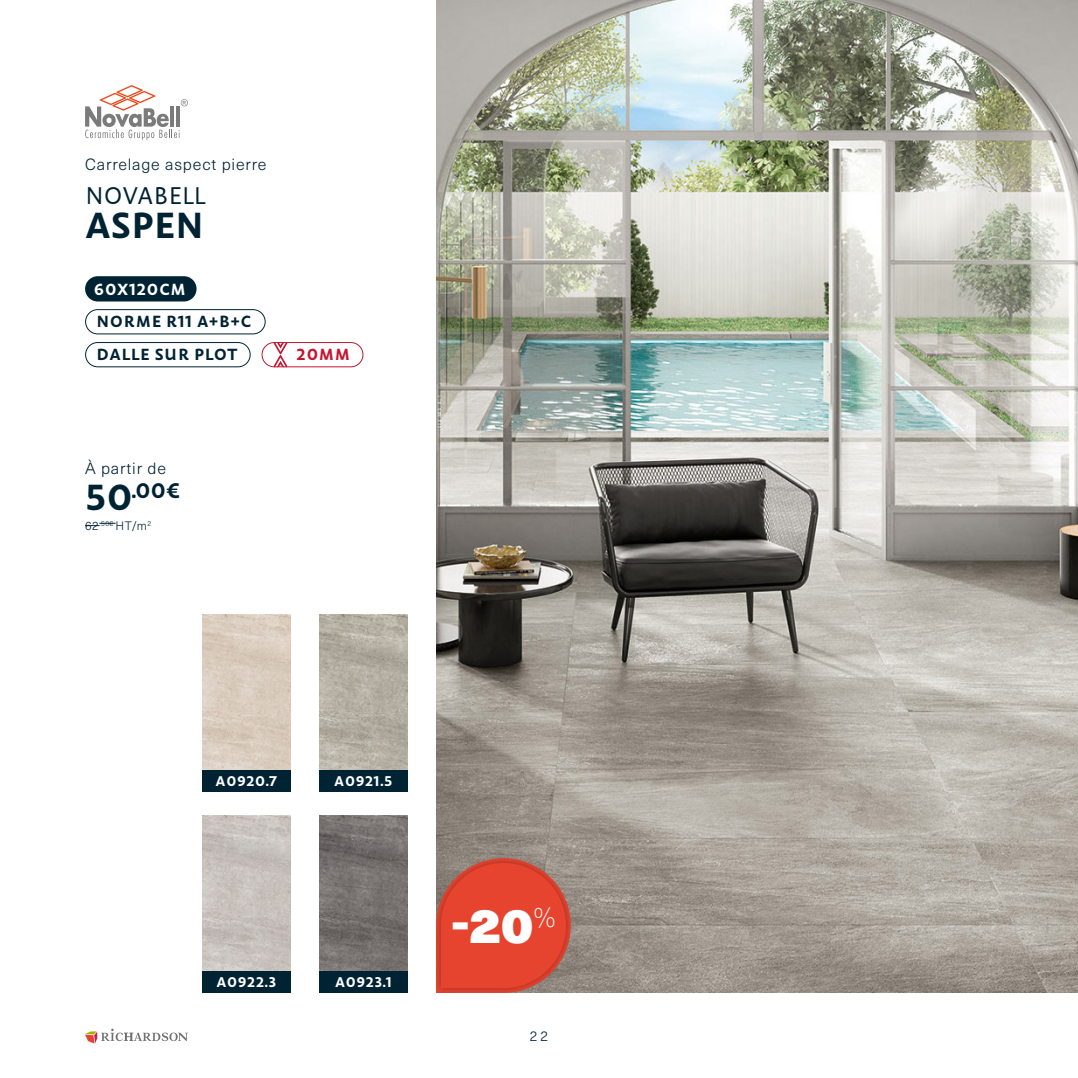
<style>
.page{position:relative;width:1078px;height:1078px;background:#fff}
.page>*{position:absolute;margin:0;border:0;box-sizing:border-box;transform-origin:0 0}
.t1{font:48px "Neue Haas Unica W1 G X Black";color:#fff}
.t2{font:700 36px "Carolineale";color:#002333}
.t3{font:24px "Carolineale";letter-spacing:-.025em;color:#002333}
.t4{font:700 21px "Carolineale";color:#002333}
.t5{font:300 16px "Neue Haas Unica W1 G";letter-spacing:.05em;color:#002333}
.t6{font:700 16px "Carolineale";letter-spacing:.045em;color:#002333}
.t7{font:700 16px "Carolineale";letter-spacing:.025em;color:#002333}
.t8{font:700 16px "Carolineale";letter-spacing:.05em;color:#fff}
.t9{font:700 16px "Carolineale";color:#c61530}
.t10{font:700 14px "Carolineale";letter-spacing:.05em;color:#fff}
.t11{font:300 14px "Neue Haas Unica W1 G";color:#002333}
.t12{font:300 12px "Neue Haas Unica W1 G";color:#002333}
.s1{font-size:36px}
</style>
<div class="page">
<svg style="left:85px;top:1028px;width:103px;height:15px"></svg>
<img style="left:436px;top:0;width:641px;height:992px">
<div style="left:433px;top:856px;width:139px;height:138px;background:#000;opacity:.33"></div>
<svg style="left:436px;top:858px;width:134px;height:134px;background:#d64d3a"></svg>
<svg style="left:85px;top:85px;width:103px;height:55px"></svg>
<svg style="left:85px;top:523px;width:31px;height:3px"></svg>
<img style="left:202px;top:815px;width:89px;height:156px">
<img style="left:319px;top:815px;width:88px;height:156px">
<img style="left:202px;top:614px;width:89px;height:156px">
<img style="left:319px;top:614px;width:88px;height:156px">
<div style="left:85px;top:276px;width:111px;height:25px;background:#002333;border-radius:13px"></div>
<div style="left:85px;top:309px;width:180px;height:25px;border:1px solid #002333;border-radius:12px"></div>
<div style="left:85px;top:342px;width:165px;height:25px;border:1px solid #002333;border-radius:12px"></div>
<div style="left:261px;top:342px;width:102px;height:25px;border:1px solid #c61530;border-radius:12px"></div>
<svg style="left:273px;top:342px;width:14px;height:25px"></svg>
<div style="left:202px;top:770px;width:89px;height:21px;background:#002333"></div>
<div style="left:202px;top:971px;width:89px;height:21px;background:#002333"></div>
<div style="left:319px;top:770px;width:88px;height:21px;background:#002333"></div>
<div style="left:319px;top:971px;width:88px;height:21px;background:#002333"></div>
<p class="t5" style="left:85px;top:153px;width:183px">Carrelage aspect pierre</p>
<p class="t3" style="left:85px;top:177px;width:122px">NOVABELL</p>
<p class="t2" style="left:85px;top:197px;width:120px">ASPEN</p>
<p class="t8" style="left:94px;top:277px;width:94px">60X120CM</p>
<p class="t6" style="left:96px;top:309px;width:156px">NORME R11 A+B+C</p>
<p class="t7" style="left:96px;top:341px;width:142px">DALLE SUR PLOT</p>
<p class="t9" style="left:296px;top:341px;width:55px">20MM</p>
<p class="t5" style="left:85px;top:456px;width:82px">À partir de</p>
<p class="t4" style="left:85px;top:474px;width:96px"><span class="s1">50</span>.00€</p>
<p class="t12" style="left:85px;top:516px;width:68px">62<sup>.50€</sup> HT/m<sup>2</sup></p>
<p class="t10" style="left:215px;top:769px;width:63px">A0920.7</p>
<p class="t10" style="left:334px;top:769px;width:60px">A0921.5</p>
<p class="t10" style="left:216px;top:970px;width:62px">A0922.3</p>
<p class="t10" style="left:335px;top:970px;width:58px">A0923.1</p>
<p class="t1" style="left:451px;top:886px;width:106px">-20<sup>%</sup></p>
<p class="t11" style="left:530px;top:1025px;width:20px">22</p>
</div>
